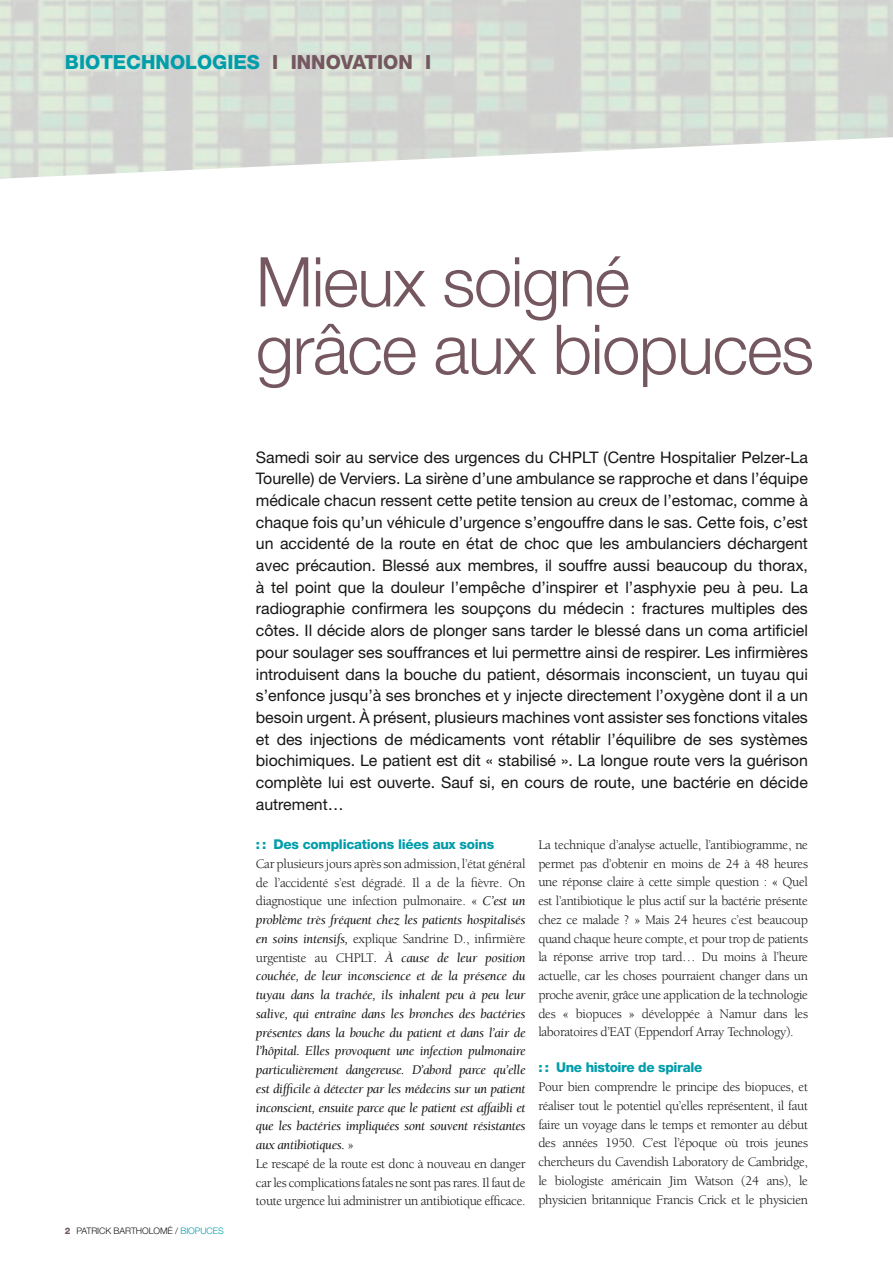
<style>
.page{position:relative;width:893px;height:1263px;background:#fff}
.page>*{position:absolute;margin:0;border:0;box-sizing:border-box;transform-origin:0 0}
.t1{font:300 68.7px/67.5px "Helvetica Neue LT";letter-spacing:-.02em;color:#74575f}
.t2{font:800 19.5px "Helvetica Neue LT";color:#009dab}
.t3{font:800 19.5px "Helvetica Neue LT";color:#74575f}
.t4{font:15.9px/21.8px "Helvetica Neue LT";color:#161514;text-align:justify}
.t5{font:italic 13.5px/18.8px "Berkeley LT";letter-spacing:-.025em;color:#161514}
.t6{font:13.5px/18.8px "Berkeley LT";letter-spacing:-.025em;color:#161514;text-align:justify}
.t7{font:800 13.5px "Helvetica Neue LT";letter-spacing:-.02em;color:#009dab}
.t8{font:300 9px "Helvetica Neue LT";letter-spacing:-.01em;color:#161514}
.s1{color:#74575f}
.s2{font-weight:800;color:#74575f}
.s3{color:#009dab}
.s4{font-style:normal}
</style>
<div class="page">
<svg style="left:0;top:137px;width:893px;height:42px"></svg>
<p class="t2" style="left:65px;top:50px;width:247px">BIOTECHNOLOGIES <span class="s1">I Inno</span></p>
<p class="t3" style="left:341px;top:50px;width:37px">vation</p>
<p class="t3" style="left:425px;top:50px;width:8px">I</p>
<h1 class="t1" style="left:256px;top:247px;width:560px">Mieux soigné<br>grâce aux biopuces</h1>
<p class="t4" style="left:256px;top:446px;width:554px">Samedi soir au service des urgences du CH PLT (Centre H ospitalier Pelzer-La Tourelle) de Verviers. La sirène d’une ambulance se rapproche et dans l’équipe médicale chacun ressent cette petite tension au creux de l’estomac, comme à chaque fois qu’un véhicule d’urgence s’engouffre dans le sas. Cette fois, c’est un accidenté de la route en état de choc que les ambulanciers déchargent avec précaution. Blessé aux membres, il souffre aussi beaucoup du thorax, à tel point que la douleur l’empêche d’inspirer et l’asphyxie peu à peu. La radiographie confirmera les soupçons du médecin : fractures multiples des côtes. Il décide alors de plonger sans tarder le blessé dans un coma artificiel pour soulager ses souffrances et lui permettre ainsi de respirer. Les infirmières introduisent dans la bouche du patient, désormais inconscient, un tuyau qui s’enfonce jusqu’à ses bronches et y injecte directement l’oxygène dont il a un besoin urgent. À présent, plusieurs machines vont assister ses fonctions vitales et des injections de médicaments vont rétablir l’équilibre de ses systèmes biochimiques. Le patient est dit « stabilisé ». La longue route vers la guérison complète lui est ouverte. Sauf si, en cours de route, une bactérie en décide autrement…</p>
<p class="t8" style="left:65px;top:1226px;width:160px"><span class="s2">2</span> Patrick Bartholomé / <span class="s3">biopuces</span></p>
<p class="t7" style="left:256px;top:836px;width:240px">: : Des complications liées aux soins</p>
<p class="t5" style="left:256px;top:854px;width:271px"><span class="s4">Car plusieurs jours après son admission, l’état général de l’accidenté s’est dégradé. Il a de la fièvre. On diagnostique une infection pulmonaire. «</span> C’est un problème très fréquent chez les patients hospitalisés en soins intensifs, <span class="s4">explique Sandrine D., infirmière urgentiste au CHPLT</span>. À cause de leur position couchée, de leur inconscience et de la présence du tuyau dans la trachée, ils inhalent peu à peu leur salive, qui entraîne dans les bronches des bactéries présentes dans la bouche du patient et dans l’air de l’hôpital. Elles provoquent une infection pulmonaire particulièrement dangereuse. D’abord parce qu’elle est difficile à détecter par les médecins sur un patient inconscient, ensuite parce que le patient est affaibli et que les bactéries impliquées sont souvent résistantes aux antibiotiques. <span class="s4">»<br>Le rescapé de la route est donc à nouveau en danger car les complications fatales ne sont pas rares. Il faut de toute urgence lui administrer un antibiotique efficace.</span></p>
<p class="t6" style="left:538px;top:835px;width:271px">La technique d’analyse actuelle, l’antibiogramme, ne permet pas d’obtenir en moins de 24 à 48 heures une réponse claire à cette simple question : « Quel est l’antibiotique le plus actif sur la bactérie présente chez ce malade ? » Mais 24 heures c’est beaucoup quand chaque heure compte, et pour trop de patients la réponse arrive trop tard… Du moins à l’heure actuelle, car les choses pourraient changer dans un proche avenir, grâce une application de la technologie des « biopuces » développée à Namur dans les laboratoires d’EAT (Eppendorf Array Technology).</p>
<p class="t7" style="left:538px;top:1059px;width:165px">: : Une histoire de spirale</p>
<p class="t6" style="left:538px;top:1078px;width:271px">Pour bien comprendre le principe des biopuces, et réaliser tout le potentiel qu’elles représentent, il faut faire un voyage dans le temps et remonter au début des années 1950. C’est l’époque où trois jeunes chercheurs du Cavendish Laboratory de Cambridge, le biologiste américain Jim Watson (24 ans), le physicien britannique Francis Crick et le physicien</p>
</div>
